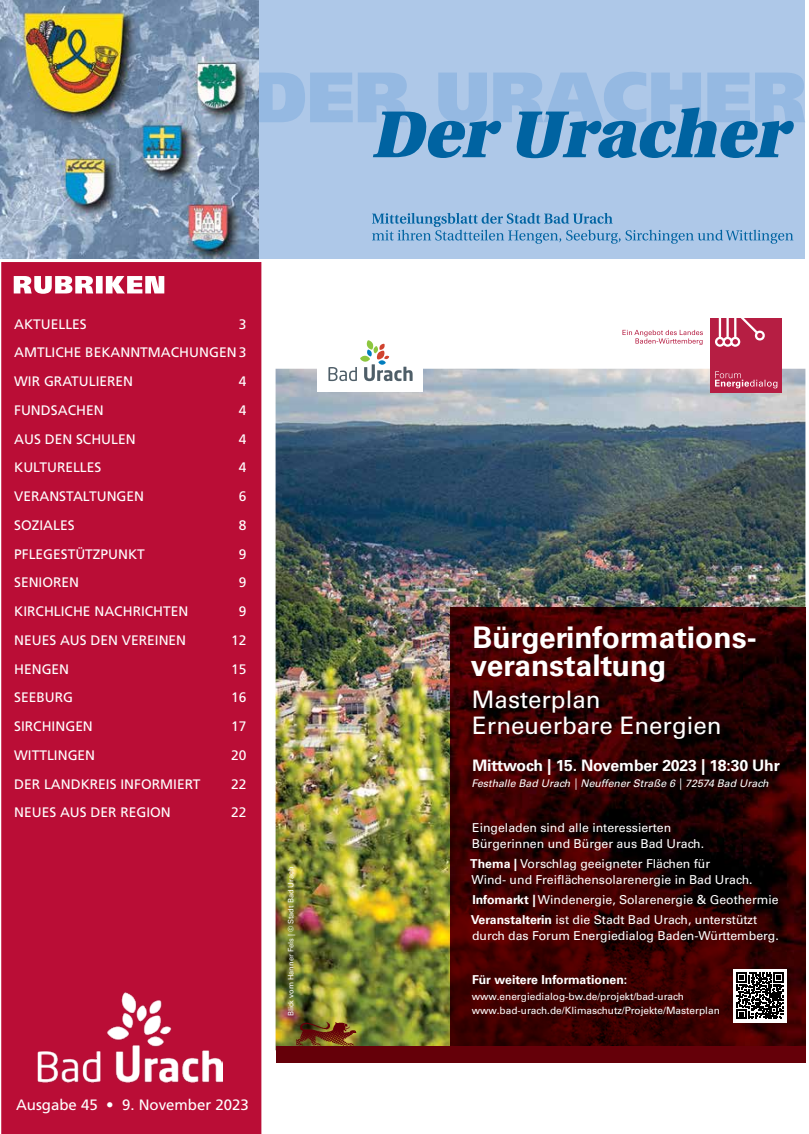
<style>
.page{position:relative;width:809px;height:1134px;background:#fff}
.page>*{position:absolute;margin:0;border:0;box-sizing:border-box;transform-origin:0 0}
.t1{font:700 29.88px/28.5px "Univers LT Std";color:#fff}
.t2{font:24.12px/25.9px "Univers LT Std";color:#fff}
.t3{font:700 15.75px "Univers LT Std";letter-spacing:-.01em;color:#fff}
.t4{font:15px "Frutiger";color:#fff}
.t5{font:13.75px/28.8px "Frutiger";color:#fff;text-align:justify}
.t6{font:12.25px/15.4px "Univers LT Std";color:#fff}
.t7{font:700 12.25px "Univers LT Std";color:#fff}
.t8{font:italic 10.5px "Univers LT Std";color:#fff}
.t9{font:10.12px/14.6px "Univers LT Std";color:#fff}
.t10{font:7.5px "Univers LT Std";color:#fff}
.s1{font-weight:700}
</style>
<div class="page">
<div style="left:2px;top:263px;width:258px;height:870px;background:#ba0d36"></div>
<svg style="left:14px;top:276px;width:150px;height:18px"></svg>
<img style="left:38px;top:992px;width:184px;height:91px">
<div style="left:256px;top:0;width:549px;height:259px;background:#aec8e8"></div>
<svg style="left:259px;top:73px;width:93px;height:49px"></svg>
<svg style="left:372px;top:213px;width:421px;height:31px"></svg>
<svg style="left:358px;top:72px;width:447px;height:86px"></svg>
<img style="left:0;top:0;width:259px;height:259px">
<img style="left:275px;top:369px;width:530px;height:677px">
<div style="left:709px;top:318px;width:72px;height:74px;background:#b61e43"></div>
<svg style="left:715px;top:318px;width:50px;height:29px"></svg>
<svg style="left:622px;top:330px;width:80px;height:15px"></svg>
<svg style="left:715px;top:371px;width:62px;height:17px"></svg>
<div style="left:317px;top:330px;width:106px;height:62px;background:#fff"></div>
<svg style="left:328px;top:340px;width:84px;height:41px"></svg>
<img style="left:294px;top:1020px;width:64px;height:26px">
<img style="left:451px;top:607px;width:354px;height:439px">
<div style="left:275px;top:1046px;width:530px;height:16px;background:#650009"></div>
<div style="left:733px;top:969px;width:53px;height:54px;background:#fff"></div>
<svg style="left:736px;top:973px;width:47px;height:46px"></svg>
<p class="t5" style="left:14px;top:309px;width:234px;text-indent:224px">3<br>AMTLICHE BEKANNTMACHUNGEN 3<br>WIR GRATULIEREN</p>
<p class="t5" style="left:14px;top:309px;width:74px">AKTUELLES</p>
<p class="t5" style="left:239px;top:367px;width:9px">4</p>
<p class="t5" style="left:14px;top:395px;width:91px">FUNDSACHEN</p>
<p class="t5" style="left:239px;top:395px;width:9px">4</p>
<p class="t5" style="left:14px;top:424px;width:123px">AUS DEN SCHULEN</p>
<p class="t5" style="left:239px;top:424px;width:9px">4</p>
<p class="t5" style="left:14px;top:453px;width:89px">KULTURELLES</p>
<p class="t5" style="left:239px;top:453px;width:9px">4</p>
<p class="t5" style="left:14px;top:482px;width:131px">VERANSTALTUNGEN</p>
<p class="t5" style="left:239px;top:482px;width:9px">6</p>
<p class="t5" style="left:14px;top:510px;width:62px">SOZIALES</p>
<p class="t5" style="left:239px;top:510px;width:9px">8</p>
<p class="t5" style="left:14px;top:539px;width:132px">PFLEGESTÜTZPUNKT</p>
<p class="t5" style="left:239px;top:539px;width:9px">9</p>
<p class="t5" style="left:14px;top:568px;width:66px">SENIOREN</p>
<p class="t5" style="left:239px;top:568px;width:9px">9</p>
<p class="t5" style="left:14px;top:597px;width:176px">KIRCHLICHE NACHRICHTEN</p>
<p class="t5" style="left:239px;top:597px;width:9px">9</p>
<p class="t5" style="left:14px;top:626px;width:173px">NEUES AUS DEN VEREINEN</p>
<p class="t5" style="left:231px;top:626px;width:17px">12</p>
<p class="t5" style="left:14px;top:654px;width:57px">HENGEN</p>
<p class="t5" style="left:231px;top:654px;width:17px">15</p>
<p class="t5" style="left:14px;top:683px;width:60px">SEEBURG</p>
<p class="t5" style="left:231px;top:683px;width:17px">16</p>
<p class="t5" style="left:14px;top:712px;width:80px">SIRCHINGEN</p>
<p class="t5" style="left:231px;top:712px;width:17px">17</p>
<p class="t5" style="left:14px;top:741px;width:82px">WITTLINGEN</p>
<p class="t5" style="left:231px;top:741px;width:17px">20</p>
<p class="t5" style="left:14px;top:769px;width:188px">DER LANDKREIS INFORMIERT</p>
<p class="t5" style="left:231px;top:769px;width:17px">22</p>
<p class="t5" style="left:14px;top:798px;width:158px">NEUES AUS DER REGION</p>
<p class="t5" style="left:231px;top:798px;width:17px">22</p>
<p class="t4" style="left:16px;top:1096px;width:234px">Ausgabe 45 • 9. November 2023</p>
<p class="t10" style="left:286px;top:1016px;width:151px;rotate:-90deg">Blick vom Hanner Fels | © Stadt Bad Urach</p>
<h1 class="t1" style="left:471px;top:623px;width:287px">Bürgerinformations&shy;veranstaltung</h1>
<h2 class="t2" style="left:472px;top:686px;width:251px">Masterplan<br>Erneuerbare Energien</h2>
<p class="t3" style="left:472px;top:756px;width:309px">Mittwoch | 15. November 2023 | 18:30 Uhr</p>
<p class="t8" style="left:471px;top:777px;width:298px">Festhalle Bad Urach | Neuffener Straße 6 | 72574 Bad Urach</p>
<p class="t6" style="left:472px;top:820px;width:234px">Eingeladen sind alle interessierten<br>Bürgerinnen und Bürger aus Bad Urach.</p>
<p class="t6" style="left:470px;top:856px;width:284px"><span class="s1">Thema |</span> Vorschlag geeigneter Flächen für<br>Wind- und Freiflächensolarenergie in Bad Urach.</p>
<p class="t6" style="left:471px;top:889px;width:309px;line-height:20.4px"><span class="s1">Infomarkt |</span> Windenergie, Solarenergie &amp; Geothermie<br><span class="s1">Veranstalterin</span> ist die Stadt Bad Urach, unterstützt</p>
<p class="t6" style="left:472px;top:927px;width:308px">durch das Forum Energiedialog Baden-Württemberg.</p>
<p class="t7" style="left:472px;top:972px;width:157px">Für weitere Informationen:</p>
<p class="t9" style="left:471px;top:989px;width:249px">www.energiedialog-bw.de/projekt/bad-urach www.bad-urach.de/Klimaschutz/Projekte/Masterplan</p>
</div>
